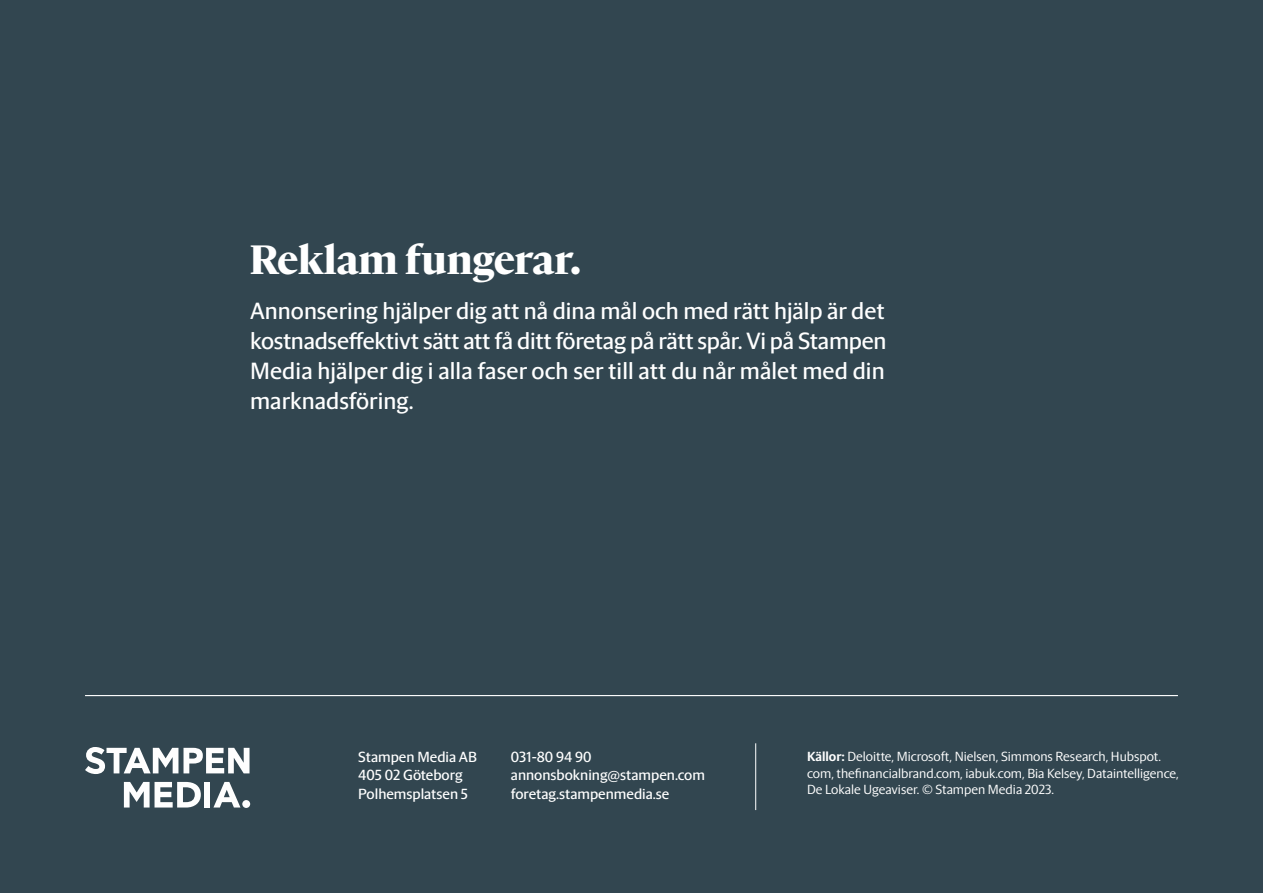
<style>
.page{position:relative;width:1263px;height:893px;background:#324650}
.page>*{position:absolute;margin:0;border:0;box-sizing:border-box;transform-origin:0 0}
.t1{font:900 42px "Gothia GP Serif";color:#fff}
.t2{font:500 24px/30px "Gothia GP Sans";letter-spacing:.005em;color:#fff;text-align:justify}
.t3{font:500 15px/18px "Gothia GP Sans";color:#fff}
.t4{font:13.5px/16.2px "Gothia GP Sans";color:#fff}
.s1{font-weight:700}
</style>
<div class="page">
<svg style="left:85px;top:747px;width:165px;height:27px"></svg>
<div style="left:242px;top:800px;width:8px;height:8px;background:#fefefe;border-radius:50%"></div>
<svg style="left:124px;top:782px;width:77px;height:25px"></svg>
<div style="left:204px;top:782px;width:6px;height:25px;background:#fefefe"></div>
<svg style="left:213px;top:782px;width:27px;height:25px"></svg>
<hr style="left:85px;top:695px;width:1093px;height:1px;background:#fff">
<hr style="left:755px;top:743px;width:1px;height:67px;background:#fff">
<h1 class="t1" style="left:250px;top:235px;width:332px">Reklam fungerar.</h1>
<p class="t2" style="left:250px;top:296px;width:638px">Annonsering hjälper dig att nå dina mål och med rätt hjälp är det kostnadseffektivt sätt att få ditt företag på rätt spår. Vi på Stampen Media hjälper dig i alla faser och ser till att du når målet med din marknadsföring.</p>
<p class="t3" style="left:358px;top:748px;width:120px">Stampen Media AB<br>405 02 Göteborg<br>Polhemsplatsen 5</p>
<p class="t4" style="left:807px;top:749px;width:373px"><span class="s1">Källor:</span> Deloitte, Microsoft, Nielsen, Simmons Research, Hubspot. com, thefinancialbrand.com, iabuk.com, Bia Kelsey, Dataintelligence,<br>De Lokale Ugeaviser. © Stampen Media 2023.</p>
<p class="t3" style="left:511px;top:748px;width:196px">031-80 94 90 annonsbokning@stampen.com foretag.stampenmedia.se</p>
</div>
